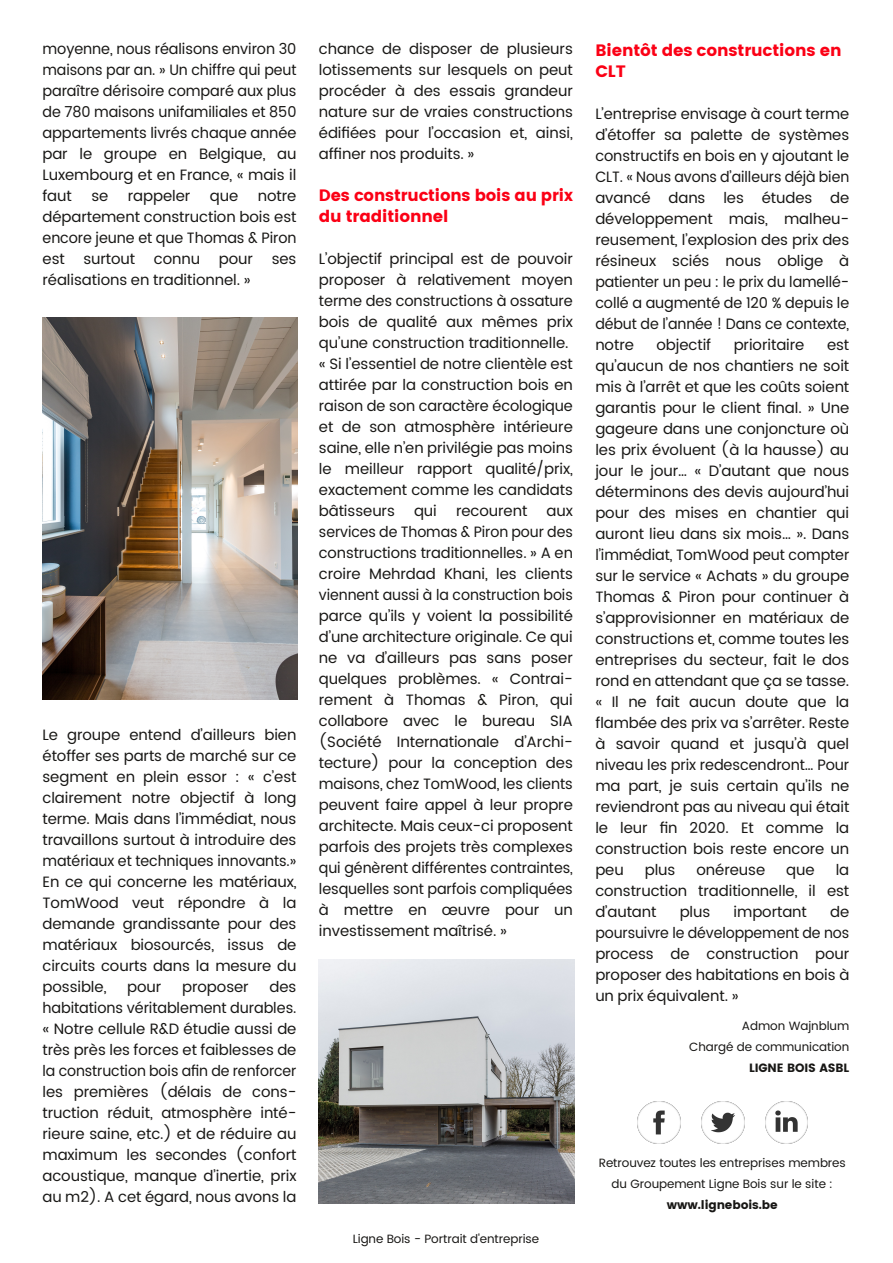
<style>
.page{position:relative;width:893px;height:1263px;background:#fff}
.page>*{position:absolute;margin:0;border:0;box-sizing:border-box;transform-origin:0 0}
.t1{font:16.5px/21px "Poppins";letter-spacing:-.005em;color:#fb0015}
.t2{font:15px/21px "Poppins";letter-spacing:-.005em;color:#181715;text-align:justify}
.t3{font:12px/21px "Poppins";letter-spacing:-.005em;color:#181715;text-align:right}
.t4{font:12px "Poppins";letter-spacing:-.01em;color:#181715}
</style>
<div class="page">
<img style="left:638px;top:1101px;width:42px;height:43px">
<img style="left:702px;top:1101px;width:42px;height:43px">
<img style="left:765px;top:1101px;width:43px;height:43px">
<img style="left:43px;top:317px;width:255px;height:383px">
<img style="left:319px;top:960px;width:255px;height:244px">
<p class="t2" style="left:43px;top:39px;width:255px">moyenne, nous réalisons environ 30 maisons par an. » Un chiffre qui peut paraître dérisoire comparé aux plus de 780 maisons unifamiliales et 850 appartements livrés chaque année par le groupe en Belgique, au Luxembourg et en France, « mais il faut</p>
<p class="t2" style="left:91px;top:186px;width:18px">se</p>
<p class="t2" style="left:128px;top:186px;width:64px">rappeler</p>
<p class="t2" style="left:210px;top:186px;width:30px">que</p>
<p class="t2" style="left:43px;top:186px;width:255px;text-indent:215px">notre département construction bois est encore jeune et que Thomas &amp; Piron est surtout connu pour ses réalisations en traditionnel. »</p>
<p class="t2" style="left:43px;top:724px;width:256px">Le groupe entend d’ailleurs bien étoffer ses parts de marché sur ce segment en plein essor : « c’est clairement notre objectif à long terme. Mais dans l’immédiat, nous travaillons surtout à introduire des matériaux et techniques innovants.» En ce qui concerne les matériaux, TomWood veut répondre à la demande grandissante pour des matériaux biosourcés, issus de circuits courts dans la mesure du possible,</p>
<p class="t2" style="left:43px;top:976px;width:256px;text-indent:227px">des habitations véritablement durables. « Notre cellule R&amp;D étudie aussi de très près les forces et faiblesses de la construction bois afin de renforcer les premières (délais de cons&shy;truction réduit, atmosphère inté&shy;rieure saine, etc.) et de réduire au maximum les secondes (confort acoustique, manque d’inertie, prix au m2). A cet égard, nous avons la</p>
<p class="t2" style="left:127px;top:976px;width:36px">pour</p>
<p class="t2" style="left:182px;top:976px;width:68px">proposer</p>
<p class="t2" style="left:319px;top:38px;width:255px">chance de disposer de plusieurs lotissements sur lesquels on peut procéder à des essais grandeur nature sur de vraies constructions édifiées pour l’occasion et, ainsi, affiner nos produits. »</p>
<p class="t1" style="left:319px;top:185px;width:255px">Des constructions bois au prix du traditionnel</p>
<p class="t2" style="left:319px;top:248px;width:255px;text-align:left">L’objectif principal est de pouvoir proposer à relativement moyen terme des constructions à ossature bois de qualité aux mêmes prix qu’une construction traditionnelle. « Si l’essentiel de notre clientèle est attirée par la construction bois en raison de son caractère écologique et de son atmosphère intérieure saine, elle n’en privilégie pas moins le meilleur rapport qualité/prix, exactement comme les candidats bâtisseurs</p>
<p class="t2" style="left:414px;top:500px;width:24px">qui</p>
<p class="t2" style="left:456px;top:500px;width:73px">recourent</p>
<p class="t2" style="left:319px;top:500px;width:255px;text-indent:228px">aux services de Thomas &amp; Piron pour des constructions traditionnelles. » A en croire Mehrdad Khani, les clients viennent aussi à la construction bois parce qu’ils y voient la possibilité d’une architecture originale. Ce qui ne va d’ailleurs pas sans poser quelques problèmes. « Contrai&shy;rement à Thomas &amp; Piron, qui collabore avec le bureau SIA (Société Internationale d’Archi&shy;tecture) pour la conception des maisons, chez TomWood, les clients peuvent faire appel à leur propre architecte. Mais ceux-ci proposent parfois des projets très complexes qui génèrent différentes contraintes, lesquelles sont parfois compliquées à mettre en œuvre pour un investissement maîtrisé. »</p>
<p class="t1" style="left:595px;top:39px;width:248px">Bientôt des constructions en<br>CLT</p>
<p class="t2" style="left:595px;top:103px;width:256px">L’entreprise envisage à court terme d’étoffer sa palette de systèmes constructifs en bois en y ajoutant le CLT. « Nous avons d’ailleurs déjà bien avancé dans les études de développement mais, malheu&shy;reusement, l’explosion des prix des résineux sciés nous oblige à patienter un peu : le prix du lamellé&shy;collé a augmenté de 120 % depuis le début de l’année ! Dans ce contexte, notre</p>
<p class="t2" style="left:656px;top:334px;width:56px">objectif</p>
<p class="t2" style="left:734px;top:334px;width:72px">prioritaire</p>
<p class="t2" style="left:595px;top:334px;width:256px;text-indent:232px">est qu’aucun de nos chantiers ne soit mis à l’arrêt et que les coûts soient garantis pour le client final. » Une gageure dans une conjoncture où les prix évoluent (à la hausse) au jour le jour… « D’autant que nous déterminons des devis aujourd’hui pour des mises en chantier qui auront lieu dans six mois… ». Dans l’immédiat, TomWood peut compter sur le service « Achats » du groupe Thomas &amp; Piron pour continuer à s’approvisionner en matériaux de constructions et, comme toutes les entreprises du secteur, fait le dos rond en attendant que ça se tasse. « Il ne fait aucun doute que la flambée des prix va s’arrêter. Reste à savoir quand et jusqu’à quel niveau les prix redescendront… Pour ma part, je suis certain qu’ils ne reviendront pas au niveau qui était le leur fin 2020. Et comme la construction bois reste encore un peu</p>
<p class="t2" style="left:645px;top:859px;width:32px">plus</p>
<p class="t2" style="left:696px;top:859px;width:70px">onéreuse</p>
<p class="t2" style="left:786px;top:859px;width:30px">que</p>
<p class="t2" style="left:595px;top:859px;width:256px;text-indent:240px">la construction traditionnelle, il est d’autant</p>
<p class="t2" style="left:680px;top:901px;width:32px">plus</p>
<p class="t2" style="left:734px;top:901px;width:75px">important</p>
<p class="t2" style="left:595px;top:901px;width:256px;text-indent:235px">de poursuivre le développement de nos process de construction pour proposer des habitations en bois à un prix équivalent. »</p>
<p class="t3" style="left:689px;top:1015px;width:162px">Admon Wajnblum<br>Chargé de communication</p>
<p class="t4" style="left:749px;top:1060px;width:102px">LIGNE BOIS ASBL</p>
<p class="t3" style="left:353px;top:1228px;width:188px">Ligne Bois - Portrait d'entreprise</p>
<p class="t3" style="left:599px;top:1152px;width:249px;text-align:center">Retrouvez toutes les entreprises membres du Groupement Ligne Bois sur le site :</p>
<p class="t4" style="left:667px;top:1198px;width:112px">www.lignebois.be</p>
</div>
